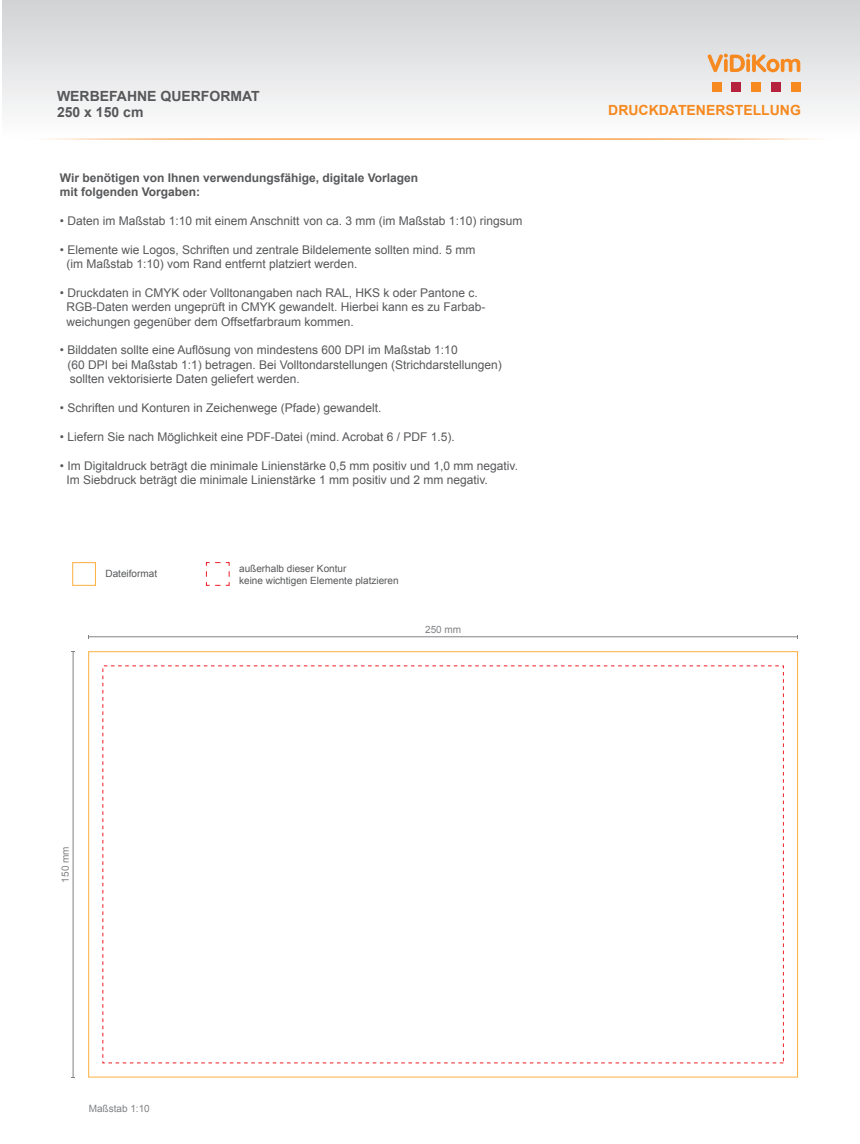
<style>
.page{position:relative;width:860px;height:1144px;background:#fff}
.page>*{position:absolute;margin:0;border:0;box-sizing:border-box;transform-origin:0 0}
.t1{font:700 14px/16.8px "Arial";color:#57585a}
.t2{font:700 14px "Arial";color:#f6891f}
.t3{font:12px/14.4px "Arial";color:#57585a}
.t4{font:700 12px/14.4px "Arial";color:#57585a}
.t5{font:10px/12px "Arial";color:#57585a}
.t6{font:10px "Arial";color:#808285}
</style>
<div class="page">
<div style="left:2px;top:0;width:858px;height:139px;background:linear-gradient(to bottom,#d0d2d4,#fefefe)"></div>
<svg style="left:707px;top:54px;width:93px;height:18px"></svg>
<div style="left:711px;top:83px;width:10px;height:9px;background:#f6891f"></div>
<div style="left:731px;top:83px;width:10px;height:9px;background:#b5223e"></div>
<div style="left:751px;top:83px;width:10px;height:9px;background:#f6891f"></div>
<div style="left:771px;top:83px;width:10px;height:9px;background:#b5223e"></div>
<div style="left:791px;top:83px;width:10px;height:9px;background:#f6891f"></div>
<hr style="left:21px;top:138px;width:812px;height:2px;background:#fff">
<div style="left:72px;top:562px;width:24px;height:24px;border:1px solid #fbb03f"></div>
<svg style="left:205px;top:562px;width:25px;height:24px"></svg>
<hr style="left:89px;top:636px;width:708px;height:1px;background:#808285">
<hr style="left:73px;top:652px;width:1px;height:425px;background:#808285">
<p class="t1" style="left:57px;top:88px;width:204px">WERBEFAHNE QUERFORMAT<br>250 x 150 cm</p>
<p class="t4" style="left:60px;top:170px;width:360px">Wir benötigen von Ihnen verwendungsfähige, digitale Vorlagen mit folgenden Vorgaben:</p>
<p class="t3" style="left:60px;top:213px;width:464px">• Daten im Maßstab 1:10 mit einem Anschnitt von ca. 3 mm (im Maßstab 1:10) ringsum</p>
<p class="t3" style="left:66px;top:242px;width:411px;text-indent:-7px">• Elemente wie Logos, Schriften und zentrale Bildelemente sollten mind. 5 mm (im Maßstab 1:10) vom Rand entfernt platziert werden.</p>
<p class="t3" style="left:66px;top:285px;width:420px;text-indent:-7px">• Druckdaten in CMYK oder Volltonangaben nach RAL, HKS k oder Pantone c.<br>RGB-Daten werden ungeprüft in CMYK gewandelt. Hierbei kann es zu Farbab&shy;weichungen gegenüber dem Offsetfarbraum kommen.</p>
<p class="t3" style="left:68px;top:343px;width:436px;text-indent:-8px">• Bilddaten sollte eine Auflösung von mindestens 600 DPI im Maßstab 1:10<br>(60 DPI bei Maßstab 1:1) betragen. Bei Volltondarstellungen (Strichdarstellungen) sollten vektorisierte Daten geliefert werden.</p>
<p class="t3" style="left:60px;top:401px;width:323px">• Schriften und Konturen in Zeichenwege (Pfade) gewandelt.</p>
<p class="t3" style="left:60px;top:429px;width:397px">• Liefern Sie nach Möglichkeit eine PDF-Datei (mind. Acrobat 6 / PDF 1.5).</p>
<p class="t3" style="left:66px;top:458px;width:453px;text-indent:-7px">• Im Digitaldruck beträgt die minimale Linienstärke 0,5 mm positiv und 1,0 mm negativ.<br>Im Siebdruck beträgt die minimale Linienstärke 1 mm positiv und 2 mm negativ.</p>
<p class="t5" style="left:105px;top:567px;width:53px">Dateiformat</p>
<p class="t5" style="left:239px;top:562px;width:161px">außerhalb dieser Kontur<br>keine wichtigen Elemente platzieren</p>
<p class="t6" style="left:425px;top:622px;width:38px">250 mm</p>
<p class="t6" style="left:59px;top:882px;width:38px;rotate:-90deg">150 mm</p>
<p class="t2" style="left:608px;top:101px;width:194px">DRUCKDATENERSTELLUNG</p>
<p class="t6" style="left:89px;top:1101px;width:63px">Maßstab 1:10</p>
</div>
